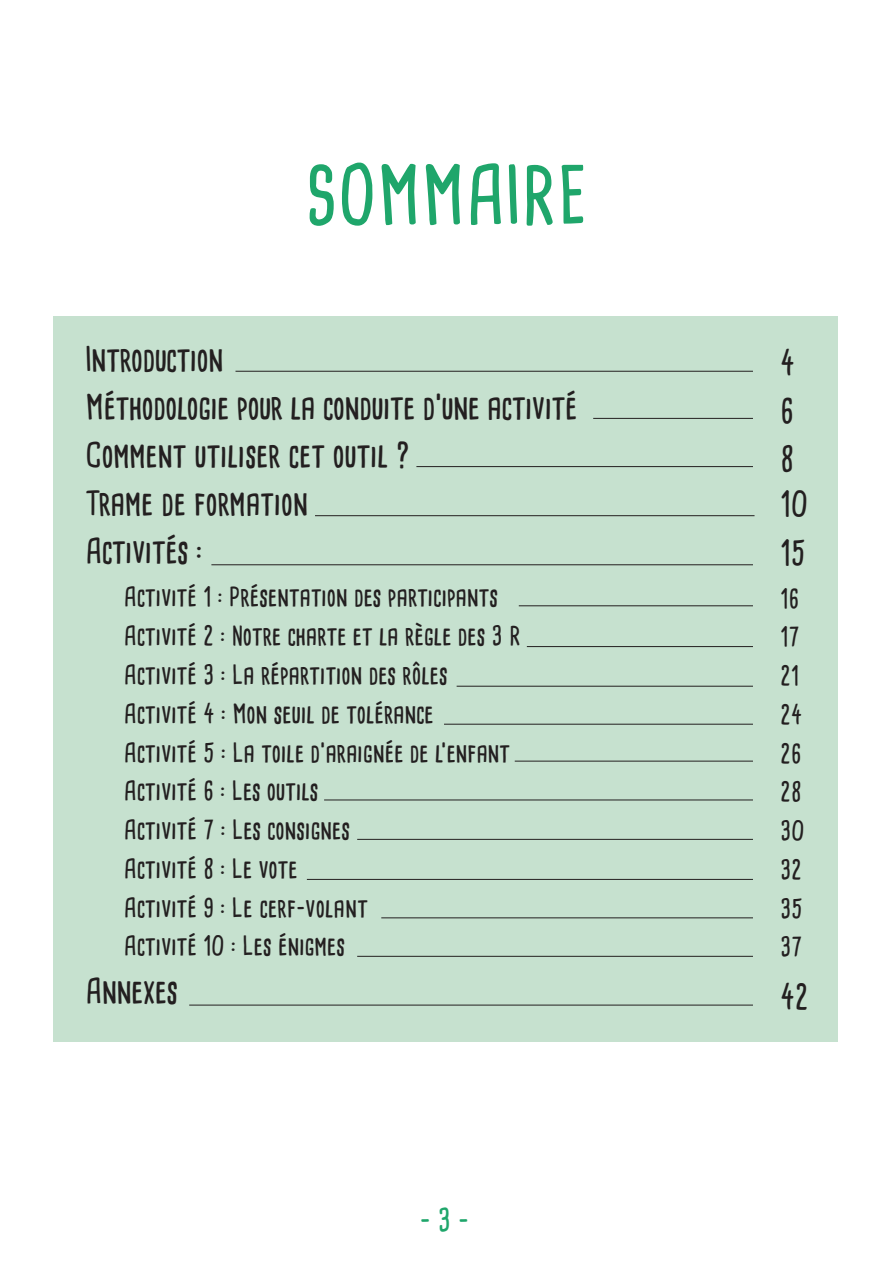
<style>
.page{position:relative;width:893px;height:1263px;background:#fff}
.page>*{position:absolute;margin:0;border:0;box-sizing:border-box;transform-origin:0 0}
.t1{font:700 78px "Cardenio Modern";color:#1fa66b}
.t2{font:700 33px "Cardenio Modern";letter-spacing:-.01em;color:#231f20}
.t3{font:700 30px "Cardenio Modern";color:#1fa66b}
.t4{font:700 25.5px "Cardenio Modern";color:#231f20}
</style>
<div class="page">
<div style="left:53px;top:317px;width:785px;height:725px;background:#c6e1cf"></div>
<hr style="left:519px;top:605px;width:234px;height:1px;background:#231f20">
<hr style="left:527px;top:646px;width:226px;height:1px;background:#231f20">
<hr style="left:457px;top:686px;width:296px;height:1px;background:#231f20">
<hr style="left:444px;top:724px;width:309px;height:1px;background:#231f20">
<hr style="left:515px;top:761px;width:238px;height:1px;background:#231f20">
<hr style="left:357px;top:839px;width:396px;height:1px;background:#231f20">
<hr style="left:324px;top:800px;width:429px;height:1px;background:#231f20">
<hr style="left:307px;top:879px;width:446px;height:1px;background:#231f20">
<hr style="left:381px;top:917px;width:372px;height:1px;background:#231f20">
<hr style="left:315px;top:515px;width:439px;height:1px;background:#231f20">
<hr style="left:235px;top:371px;width:518px;height:1px;background:#231f20">
<hr style="left:593px;top:418px;width:160px;height:1px;background:#231f20">
<hr style="left:416px;top:466px;width:337px;height:1px;background:#231f20">
<hr style="left:211px;top:564px;width:542px;height:1px;background:#231f20">
<hr style="left:357px;top:956px;width:396px;height:1px;background:#231f20">
<hr style="left:189px;top:1005px;width:564px;height:1px;background:#231f20">
<p class="t1" style="left:305px;top:143px;width:284px">SOMMAIRE</p>
<p class="t2" style="left:85px;top:337px;width:140px">Introduction</p>
<p class="t2" style="left:85px;top:385px;width:494px">Méthodologie pour la conduite d’une activité</p>
<p class="t2" style="left:85px;top:433px;width:326px">Comment utiliser cet outil ?</p>
<p class="t2" style="left:85px;top:481px;width:224px">Trame de formation</p>
<p class="t2" style="left:85px;top:529px;width:119px">Activités :</p>
<p class="t4" style="left:124px;top:580px;width:376px">Activité 1 : Présentation des participants</p>
<p class="t4" style="left:124px;top:619px;width:398px">Activité 2 : Notre charte et la règle des 3 R</p>
<p class="t4" style="left:124px;top:657px;width:325px">Activité 3 : La répartition des rôles</p>
<p class="t4" style="left:124px;top:696px;width:311px">Activité 4 : Mon seuil de tolérance</p>
<p class="t4" style="left:124px;top:735px;width:388px">Activité 5 : La toile d’araignée de l’enfant</p>
<p class="t4" style="left:124px;top:774px;width:196px">Activité 6 : Les outils</p>
<p class="t4" style="left:124px;top:812px;width:228px">Activité 7 : Les consignes</p>
<p class="t4" style="left:124px;top:851px;width:175px">Activité 8 : Le vote</p>
<p class="t4" style="left:124px;top:890px;width:245px">Activité 9 : Le cerf-volant</p>
<p class="t4" style="left:124px;top:929px;width:223px">Activité 10 : Les énigmes</p>
<p class="t2" style="left:85px;top:969px;width:94px">Annexes</p>
<p class="t3" style="left:420px;top:1200px;width:50px">- 3 -</p>
<p class="t2" style="left:781px;top:341px;width:16px">4</p>
<p class="t2" style="left:781px;top:389px;width:15px">6</p>
<p class="t2" style="left:781px;top:437px;width:15px">8</p>
<p class="t2" style="left:781px;top:482px;width:29px">10</p>
<p class="t2" style="left:781px;top:530px;width:27px">15</p>
<p class="t4" style="left:781px;top:581px;width:20px">16</p>
<p class="t4" style="left:781px;top:620px;width:20px">17</p>
<p class="t4" style="left:781px;top:659px;width:20px">21</p>
<p class="t4" style="left:781px;top:697px;width:23px">24</p>
<p class="t4" style="left:781px;top:736px;width:23px">26</p>
<p class="t4" style="left:781px;top:775px;width:23px">28</p>
<p class="t4" style="left:781px;top:814px;width:26px">30</p>
<p class="t4" style="left:781px;top:852px;width:23px">32</p>
<p class="t4" style="left:781px;top:891px;width:24px">35</p>
<p class="t4" style="left:781px;top:930px;width:23px">37</p>
<p class="t2" style="left:781px;top:974px;width:30px">42</p>
</div>
